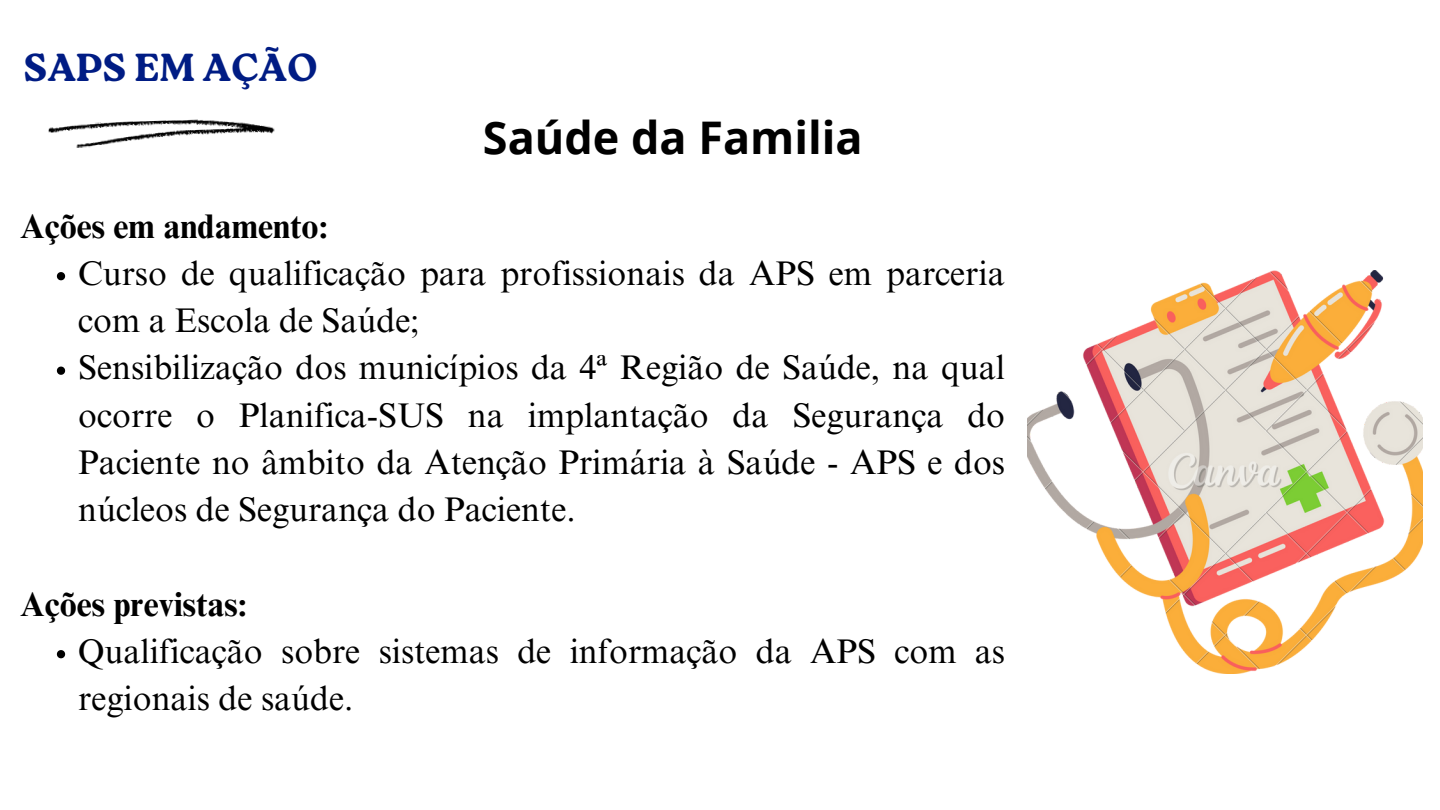
<style>
.page{position:relative;width:1440px;height:810px;background:#fff}
.page>*{position:absolute;margin:0;border:0;box-sizing:border-box;transform-origin:0 0}
.t1{font:700 45px "Open Sans";color:#000}
.t2{font:39px "Roca One Bl";color:#001c84}
.t3{font:34.2px/47.2px "Times NRMT Pro";color:#000}
.t4{font:700 34.2px "Times NRMT Pro";color:#000}
</style>
<div class="page">
<img style="left:48px;top:119px;width:227px;height:29px">
<img style="left:1027px;top:271px;width:395px;height:402px">
<svg style="left:57px;top:272px;width:8px;height:8px"></svg>
<svg style="left:57px;top:367px;width:8px;height:8px"></svg>
<svg style="left:57px;top:650px;width:8px;height:8px"></svg>
<p class="t2" style="left:23px;top:44px;width:296px">SAPS EM AÇÃO</p>
<p class="t4" style="left:20px;top:213px;width:309px">Ações em andamento:</p>
<p class="t1" style="left:483px;top:106px;width:381px">Saúde da Familia</p>
<p class="t3" style="left:78px;top:254px;width:928px">Curso de qualificação para profissionais da APS em parceria com a Escola de Saúde;</p>
<p class="t3" style="left:78px;top:348px;width:928px;text-align:justify">Sensibilização dos municípios da 4ª Região de Saúde, na qual ocorre o Planifica-SUS na implantação da Segurança do Paciente no âmbito da Atenção Primária à Saúde - APS e dos núcleos de Segurança do Paciente.</p>
<p class="t4" style="left:20px;top:591px;width:228px">Ações previstas:</p>
<p class="t3" style="left:78px;top:632px;width:928px">Qualificação sobre sistemas de informação da APS com as regionais de saúde.</p>
</div>
